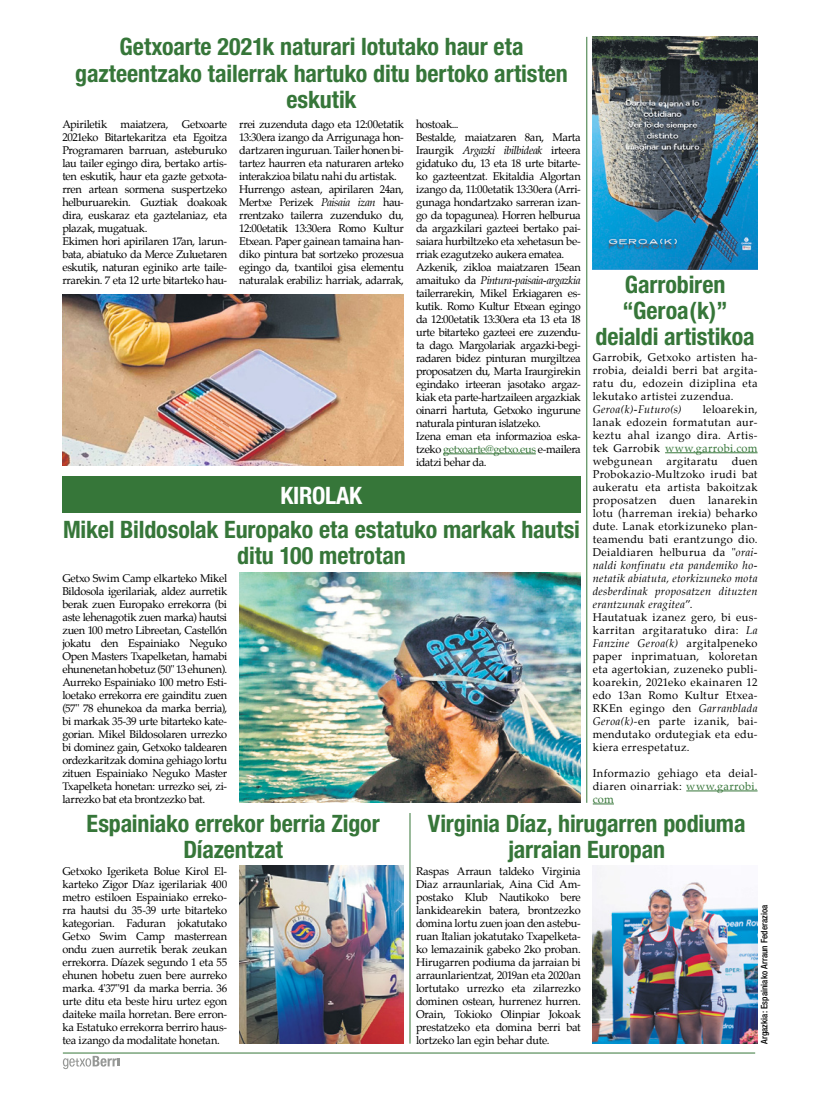
<style>
.page{position:relative;width:820px;height:1106px;background:#fff}
.page>*{position:absolute;margin:0;border:0;box-sizing:border-box;transform-origin:0 0}
.t1{font:700 condensed 24px/26px "Helvetica Neue";letter-spacing:-.005em;color:#367639;text-align:center}
.t2{font:700 condensed 24px "Helvetica Neue";letter-spacing:-.01em;color:#fff}
.t3{font:11px/13px "Palatino";letter-spacing:-.02em;color:#000;text-align:justify}
.t4{font:11px/13px "Palatino";letter-spacing:.03em;color:#000}
.t5{font:italic 11px "Palatino";letter-spacing:.015em;color:#000}
.t6{font:11px "Palatino";letter-spacing:.035em;color:#000}
.t7{font:500 condensed 9px "Helvetica Neue";letter-spacing:.01em;color:#000}
.s1{font-style:italic}
.s2{color:#367639}
</style>
<div class="page">
<svg style="left:63px;top:1055px;width:56px;height:14px"></svg>
<hr style="left:63px;top:1052px;width:691px;height:1px;background:#367639">
<hr style="left:664px;top:452px;width:93px;height:1px;background:#367639">
<hr style="left:686px;top:790px;width:71px;height:1px;background:#367639">
<svg style="left:592px;top:803px;width:21px;height:1px"></svg>
<img style="left:62px;top:295px;width:342px;height:171px">
<hr style="left:443px;top:453px;width:92px;height:1px;background:#367639">
<img style="left:592px;top:37px;width:165px;height:233px">
<div style="left:62px;top:477px;width:518px;height:36px;background:#367639"></div>
<hr style="left:586px;top:37px;width:1px;height:765px;background:#367639">
<hr style="left:409px;top:813px;width:1px;height:230px;background:#367639">
<img style="left:239px;top:572px;width:341px;height:230px">
<img style="left:239px;top:865px;width:165px;height:178px">
<img style="left:592px;top:865px;width:165px;height:178px">
<h1 class="t1" style="left:75px;top:34px;width:494px">Getxoarte 2021k naturari lotutako haur eta gazteentzako tailerrak hartuko ditu bertoko artisten eskutik</h1>
<p class="t3" style="left:62px;top:117px;width:166px;text-align:left">Apiriletik maiatzera, Getxoarte 2021eko Bitartekaritza eta Egoitza Programaren barruan, asteburuko lau tailer egingo dira, bertako artis&shy;ten eskutik, haur eta gazte getxota&shy;rren artean sormena suspertzeko helburuarekin. Guztiak doakoak dira, euskaraz eta gaztelaniaz, eta plazak, mugatuak.<br>Ekimen hori apirilaren 17an, larun&shy;bata, abiatuko da Merce Zuluetaren eskutik, naturan eginiko arte taile&shy;rrarekin. 7 eta 12 urte bitarteko hau-</p>
<p class="t3" style="left:239px;top:117px;width:166px;text-align:left">rrei zuzenduta dago eta 12:00etatik 13:30era izango da Arrigunaga hon&shy;dartzaren inguruan. Tailer honen bi&shy;tartez haurren eta naturaren arteko interakzioa bilatu nahi du artistak.<br>Hurrengo astean, apirilaren 24an, Mertxe Perizek <span class="s1">Paisaia izan</span> hau&shy;rrentzako tailerra zuzenduko du, 12:00etatik 13:30era Romo Kultur Etxean. Paper gainean tamaina han&shy;diko pintura bat sortzeko prozesua egingo da, txantiloi gisa elementu naturalak erabiliz: harriak, adarrak,</p>
<h1 class="t2" style="left:280px;top:481px;width:83px">KIROLAK</h1>
<p class="t3" style="left:416px;top:117px;width:166px;text-align:left">hostoak...<br>Bestalde, maiatzaren 8an, Marta Iraurgik <span class="s1">Argazki ibilbideak</span> irteera gidatuko du, 13 eta 18 urte bitarte&shy;ko gazteentzat. Ekitaldia Algortan izango da, 11:00etatik 13:30era (Arri&shy;gunaga hondartzako sarreran izan&shy;go da topagunea). Horren helburua da argazkilari gazteei bertako pai&shy;saiara hurbiltzeko eta xehetasun be&shy;rriak ezagutzeko aukera ematea.<br>Azkenik, zikloa maiatzaren 15ean amaituko da <span class="s1">Pintura-paisaia-argazkia </span>tailerrarekin, Mikel Erkiagaren es&shy;kutik. Romo Kultur Etxean egingo da 12:00etatik 13:30era eta 13 eta 18 urte bitarteko gazteei ere zuzendu&shy;ta dago. Margolariak argazki-begi&shy;radaren bidez pinturan murgiltzea proposatzen du, Marta Iraurgirekin egindako irteeran jasotako argaz&shy;kiak eta parte-hartzaileen argazkiak oinarri hartuta, Getxoko ingurune naturala pinturan islatzeko.<br>Izena eman eta informazioa eska&shy;tzeko <span class="s2">getxoarte@getxo.eus</span> e-mailera idatzi behar da.</p>
<h1 class="t1" style="left:63px;top:516px;width:518px">Mikel Bildosolak Europako eta estatuko markak hautsi ditu 100 metrotan</h1>
<p class="t3" style="left:62px;top:571px;width:166px">Getxo Swim Camp elkarteko Mikel Bildosola igerilariak, aldez aurretik berak zuen Europako errekorra (bi aste lehenagotik zuen marka) hautsi zuen 100 metro Libreetan, Castellón jokatu den Espainiako Neguko Open Masters Txapelketan, hamabi ehunenetan hobetuz (50" 13 ehunen).<br>Aurreko Espainiako 100 metro Esti&shy;loetako errekorra ere gainditu zuen (57" 78 ehunekoa da marka berria), bi markak 35-39 urte bitarteko kate&shy;gorian. Mikel Bildosolaren urrezko bi dominez gain, Getxoko taldearen ordezkaritzak domina gehiago lortu zituen Espainiako Neguko Master Txapelketa honetan: urrezko sei, zi&shy;larrezko bat eta brontzezko bat.</p>
<h1 class="t1" style="left:595px;top:271px;width:161px">Garrobiren “Geroa(k)” deialdi artistikoa</h1>
<p class="t3" style="left:592px;top:350px;width:166px">Garrobik, Getxoko artisten ha&shy;rrobia, deialdi berri bat argita&shy;ratu du, edozein diziplina eta lekutako artistei zuzendua.</p>
<p class="t5" style="left:592px;top:399px;width:90px">Geroa(k)-Futuro(s)</p>
<p class="t3" style="left:592px;top:402px;width:166px;text-indent:110px">leloarekin, lanak edozein formatutan aur&shy;keztu ahal izango dira. Artis&shy;tek Garrobik <span class="s2">www.garrobi.com </span>webgunean</p>
<p class="t4" style="left:592px;top:454px;width:166px;text-indent:139px">duen<br>Probokazio-Multzoko irudi bat aukeratu eta artista bakoitzak proposatzen duen lanarekin lotu (harreman irekia) beharko dute. Lanak etorkizuneko plan&shy;teamendu bati erantzungo dio.<br>Deialdiaren helburua da "<span class="s1">orai&shy;naldi konfinatu eta pandemiko ho&shy;netatik abiatuta, etorkizuneko mota desberdinak proposatzen dituzten erantzunak eragitea</span>”.<br>Hautatuak izanez gero, bi eus&shy;karritan argitaratuko dira: <span class="s1">La<br>Fanzine Geroa(k)</span> argitalpeneko paper inprimatuan, koloretan eta agertokian, zuzeneko publi&shy;koarekin, 2021eko ekainaren 12 edo 13an Romo Kultur Etxea-<br>RKEn egingo den <span class="s1">Garranblada<br>Geroa(k)</span>-en parte izanik, bai&shy;mendutako ordutegiak eta edu&shy;kiera errespetatuz.</p>
<p class="t3" style="left:592px;top:766px;width:166px">Informazio gehiago eta deial&shy;diaren oinarriak: <span class="s2">www.garrobi. com</span></p>
<p class="t6" style="left:666px;top:452px;width:53px">argitaratu</p>
<h1 class="t1" style="left:87px;top:809px;width:294px">Espainiako errekor berria Zigor<br>Díazentzat</h1>
<h1 class="t1" style="left:428px;top:809px;width:319px">Virginia Díaz, hirugarren podiuma jarraian Europan</h1>
<p class="t3" style="left:62px;top:864px;width:166px">Getxoko Igeriketa Bolue Kirol El&shy;karteko Zigor Díaz igerilariak 400 metro estiloen Espainiako erreko&shy;rra hautsi du 35-39 urte bitarteko kategorian. Faduran jokatutako Getxo Swim Camp masterrean ondu zuen aurretik berak zeukan errekorra. Díazek segundo 1 eta 55 ehunen hobetu zuen bere aurreko marka. 4'37"91 da marka berria. 36 urte ditu eta beste hiru urtez egon daiteke maila horretan. Bere erron&shy;ka Estatuko errekorra berriro haus&shy;tea izango da modalitate honetan.</p>
<p class="t3" style="left:416px;top:864px;width:166px">Raspas Arraun taldeko Virginia Diaz arraunlariak, Aina Cid Am&shy;postako Klub Nautikoko bere lankidearekin batera, brontzezko domina lortu zuen joan den astebu&shy;ruan Italian jokatutako Txapelketa&shy;ko lemazainik gabeko 2ko proban.<br>Hirugarren podiuma da jarraian bi arraunlarientzat, 2019an eta 2020an lortutako urrezko eta zilarrezko dominen ostean, hurrenez hurren.<br>Orain, Tokioko Olinpiar Jokoak prestatzeko eta domina berri bat lortzeko lan egin behar dute.</p>
<p class="t7" style="left:758px;top:1044px;width:141px;rotate:-90deg">Argazkia: Espainiako Arraun Federazioa</p>
</div>
